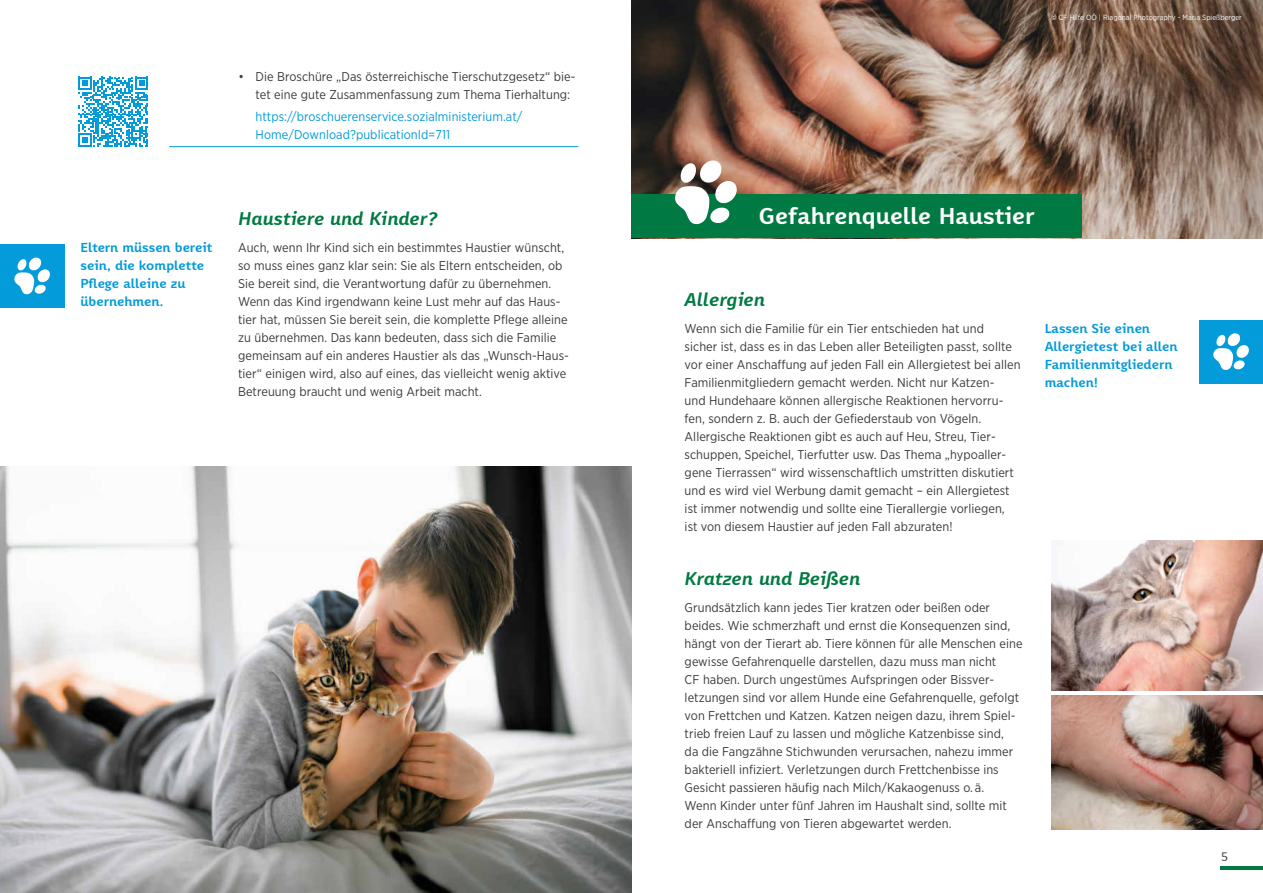
<style>
.page{position:relative;width:1263px;height:893px;background:#fff}
.page>*{position:absolute;margin:0;border:0;box-sizing:border-box;transform-origin:0 0}
.t1{font:700 22.5px "Karbid Pro";letter-spacing:.01em;color:#fff}
.t2{font:italic 700 18px "Karbid Pro";letter-spacing:.005em;color:#007a42}
.t3{font:12.75px/18px "Gotham Narrow";letter-spacing:.005em;color:#3b3b3a}
.t4{font:700 12.75px/18px "Karbid Pro";letter-spacing:.005em;color:#039bd9}
.t5{font:12.75px/18px "Gotham Narrow";letter-spacing:.005em;color:#039bd9}
.t6{font:12px "Karbid Pro";color:#3b3b3a}
.t7{font:7.5px "Gotham Narrow";letter-spacing:.005em;color:#fff}
.s1{font-weight:700}
</style>
<div class="page">
<hr style="left:1221px;top:866px;width:42px;height:3px;background:#007a42">
<img style="left:0;top:466px;width:631px;height:427px">
<img style="left:631px;top:0;width:632px;height:238px">
<div style="left:631px;top:195px;width:451px;height:43px;background:#007a42"></div>
<img style="left:1051px;top:541px;width:212px;height:150px">
<img style="left:1051px;top:696px;width:212px;height:133px">
<div style="left:1199px;top:320px;width:64px;height:63px;background:#039bd9"></div>
<div style="left:0;top:244px;width:64px;height:64px;background:#039bd9"></div>
<svg style="left:14px;top:257px;width:36px;height:38px"></svg>
<svg style="left:1213px;top:333px;width:36px;height:37px"></svg>
<hr style="left:169px;top:146px;width:409px;height:1px;background:#039bd9">
<svg style="left:674px;top:159px;width:64px;height:66px"></svg>
<svg style="left:78px;top:77px;width:70px;height:70px"></svg>
<p class="t3" style="left:256px;top:67px;width:321px;text-indent:-17px">• Die Broschüre „Das österreichische Tierschutzgesetz“ bie&shy;tet eine gute Zusammenfassung zum Thema Tierhaltung:</p>
<p class="t5" style="left:256px;top:107px;width:268px">https://broschuerenservice.sozialministerium.at/<br>Home/Download?publicationId=711</p>
<p class="t4" style="left:80px;top:238px;width:133px">Eltern müssen bereit sein, die komplette<br>Pflege alleine zu übernehmen.</p>
<h2 class="t2" style="left:238px;top:206px;width:201px">Haustiere und Kinder?</h2>
<p class="t3" style="left:238px;top:238px;width:332px">Auch, wenn Ihr Kind sich ein bestimmtes Haustier wünscht, so muss eines ganz klar sein: Sie als Eltern entscheiden, ob Sie bereit sind, die Verantwortung dafür zu übernehmen.<br>Wenn das Kind irgendwann keine Lust mehr auf das Haus&shy;tier hat, müssen Sie bereit sein, die komplette Pflege alleine zu übernehmen. Das kann bedeuten, dass sich die Familie gemeinsam auf ein anderes Haustier als das „Wunsch-Haus&shy;tier“ einigen wird, also auf eines, das vielleicht wenig aktive Betreuung braucht und wenig Arbeit macht.</p>
<p class="t7" style="left:1051px;top:13px;width:192px"><span class="s1">©</span> CF Hilfe OÖ | Riagonal Photography - Maria Spießberger</p>
<h1 class="t1" style="left:759px;top:201px;width:277px">Gefahrenquelle Haustier</h1>
<h2 class="t2" style="left:685px;top:287px;width:82px">Allergien</h2>
<p class="t3" style="left:685px;top:319px;width:337px">Wenn sich die Familie für ein Tier entschieden hat und<br>sicher ist, dass es in das Leben aller Beteiligten passt, sollte vor einer Anschaffung auf jeden Fall ein Allergietest bei allen Familienmitgliedern gemacht werden. Nicht nur Katzen-<br>und Hundehaare können allergische Reaktionen hervorru&shy;fen, sondern z. B. auch der Gefiederstaub von Vögeln.<br>Allergische Reaktionen gibt es auch auf Heu, Streu, Tier&shy;schuppen, Speichel, Tierfutter usw. Das Thema „hypoaller&shy;gene Tierrassen“ wird wissenschaftlich umstritten diskutiert und es wird viel Werbung damit gemacht – ein Allergietest ist immer notwendig und sollte eine Tierallergie vorliegen, ist von diesem Haustier auf jeden Fall abzuraten!</p>
<h2 class="t2" style="left:685px;top:566px;width:177px">Kratzen und Beißen</h2>
<p class="t3" style="left:685px;top:598px;width:339px">Grundsätzlich kann jedes Tier kratzen oder beißen oder beides. Wie schmerzhaft und ernst die Konsequenzen sind, hängt von der Tierart ab. Tiere können für alle Menschen eine gewisse Gefahrenquelle darstellen, dazu muss man nicht<br>CF haben. Durch ungestümes Aufspringen oder Bissver&shy;letzungen sind vor allem Hunde eine Gefahrenquelle, gefolgt von Frettchen und Katzen. Katzen neigen dazu, ihrem Spiel&shy;trieb freien Lauf zu lassen und mögliche Katzenbisse sind,<br>da die Fangzähne Stichwunden verursachen, nahezu immer bakteriell infiziert. Verletzungen durch Frettchenbisse ins Gesicht passieren häufig nach Milch/Kakaogenuss o. ä.<br>Wenn Kinder unter fünf Jahren im Haushalt sind, sollte mit der Anschaffung von Tieren abgewartet werden.</p>
<p class="t4" style="left:1045px;top:319px;width:134px">Lassen Sie einen<br>Allergietest bei allen<br>Familienmitgliedern machen!</p>
<p class="t6" style="left:1221px;top:848px;width:8px">5</p>
</div>
